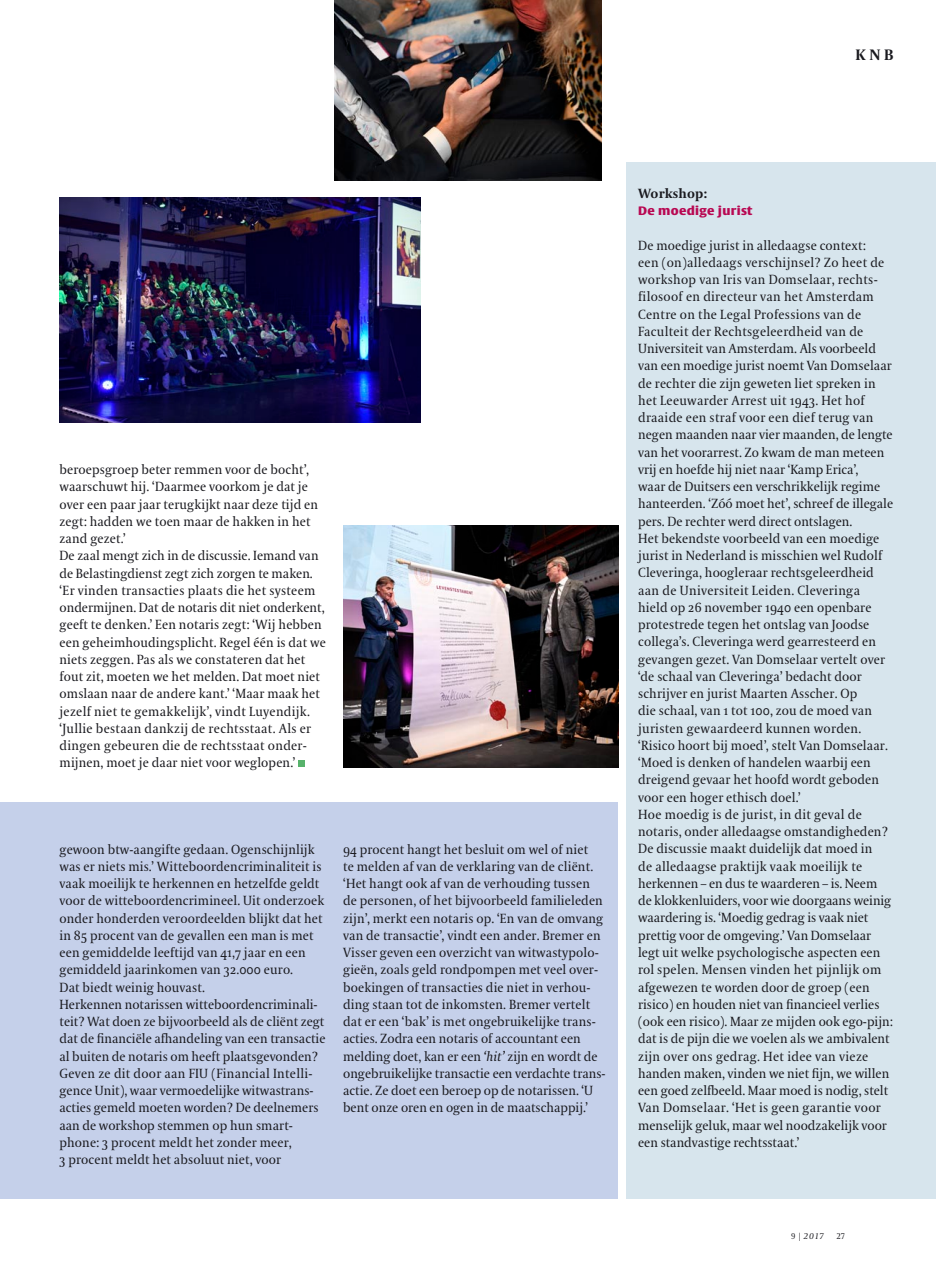
<style>
.page{position:relative;width:936px;height:1263px;background:#fff}
.page>*{position:absolute;margin:0;border:0;box-sizing:border-box;transform-origin:0 0}
.t1{font:700 15px "VPRO Coranto";color:#1a1a1f}
.t2{font:13.2px/17.2px "VPRO Coranto";letter-spacing:.01em;color:#1a1a1f}
.t3{font:700 13.2px "VPRO Coranto";letter-spacing:.01em;color:#1a1a1f}
.t4{font:700 12px "VPRO Vesta";color:#b80852}
.t5{font:italic 8.25px "VPRO Coranto";color:#1a1a1f}
.t6{font:8.25px "VPRO Coranto Cn";color:#1a1a1f}
.s1{font-style:italic}
.s2{font-family:"VPRO Coranto Cn";font-style:normal}
</style>
<div class="page">
<div style="left:626px;top:162px;width:309px;height:1036px;background:#d7e5ed"></div>
<div style="left:0;top:802px;width:618px;height:396px;background:#c5d0ea"></div>
<img style="left:60px;top:198px;width:360px;height:224px">
<img style="left:334px;top:0;width:267px;height:180px">
<svg style="left:298px;top:761px;width:6px;height:6px"></svg>
<img style="left:343px;top:526px;width:275px;height:241px">
<p class="t1" style="left:855px;top:45px;width:39px">KNB</p>
<p class="t2" style="left:60px;top:461px;width:268px">beroepsgroep beter remmen voor de bocht’, waarschuwt hij. ‘Daarmee voorkom je dat je over een paar jaar terugkijkt naar deze tijd en zegt: hadden we toen maar de hakken in het zand gezet.’<br>De zaal mengt zich in de discussie. Iemand van de Belastingdienst zegt zich zorgen te maken. ‘Er vinden transacties plaats die het systeem ondermijnen. Dat de notaris dit niet onderkent, geeft te denken.’ Een notaris zegt: ‘Wij hebben een geheimhoudingsplicht. Regel één is dat we niets zeggen. Pas als we constateren dat het fout zit, moeten we het melden. Dat moet niet omslaan naar de andere kant.’ ‘Maar maak het jezelf niet te gemakkelijk’, vindt Luyendijk. ‘Jullie bestaan dankzij de rechtsstaat. Als er dingen gebeuren die de rechtsstaat onder&shy;mijnen, moet je daar niet voor weglopen.’</p>
<p class="t2" style="left:59px;top:840px;width:267px">gewoon btw-aangifte gedaan. Ogenschijnlijk was er niets mis.’ Witteboordencriminaliteit is vaak moeilijk te herkennen en hetzelfde geldt voor de witteboordencrimineel. Uit onderzoek onder honderden veroordeelden blijkt dat het in 85 procent van de gevallen een man is met een gemiddelde leeftijd van 41,7 jaar en een gemiddeld jaarinkomen van 32.000 euro.<br>Dat biedt weinig houvast.<br>Herkennen notarissen witteboordencriminali&shy;teit? Wat doen ze bijvoorbeeld als de cliënt zegt dat de financiële afhandeling van een transactie al buiten de notaris om heeft plaatsgevonden?<br>Geven ze dit door aan FIU (Financial Intelli&shy;gence Unit), waar vermoedelijke witwastrans&shy;acties gemeld moeten worden? De deelnemers aan de workshop stemmen op hun smart&shy;phone: 3 procent meldt het zonder meer,<br>3 procent meldt het absoluut niet, voor</p>
<p class="t2" style="left:343px;top:840px;width:264px">94 procent hangt het besluit om wel of niet<br>te melden af van de verklaring van de cliënt. ‘Het hangt ook af van de verhouding tussen de personen, of het bijvoorbeeld familieleden zijn’, merkt een notaris op. ‘En van de omvang van de transactie’, vindt een ander. Bremer en Visser geven een overzicht van witwastypolo&shy;gieën, zoals geld rondpompen met veel over&shy;boekingen of transacties die niet in verhou&shy;ding staan tot de inkomsten. Bremer vertelt dat er een ‘bak’ is met ongebruikelijke trans&shy;acties. Zodra een notaris of accountant een melding doet, kan er een <span class="s1">‘hit’</span> zijn en wordt de ongebruikelijke transactie een verdachte trans&shy;actie. Ze doet een beroep op de notarissen. ‘U bent onze oren en ogen in de maatschappij.’</p>
<p class="t3" style="left:638px;top:185px;width:71px">Workshop:</p>
<p class="t4" style="left:638px;top:206px;width:116px">De moedige jurist</p>
<p class="t2" style="left:638px;top:236px;width:256px">De moedige jurist in alledaagse context:<br>een (on)alledaags verschijnsel? Zo heet de workshop van Iris van Domselaar, rechts&shy;filosoof en directeur van het Amsterdam Centre on the Legal Professions van de Faculteit der Rechtsgeleerdheid van de Universiteit van Amsterdam. Als voorbeeld van een moedige jurist noemt Van Domselaar de rechter die zijn geweten liet spreken in het Leeuwarder Arrest uit 1943. Het hof draaide een straf voor een dief terug van negen maanden naar vier maanden, de lengte van het voorarrest. Zo kwam de man meteen vrij en hoefde hij niet naar ‘Kamp Erica’,<br>waar de Duitsers een verschrikkelijk regime hanteerden. ‘Zóó moet het’, schreef de illegale pers. De rechter werd direct ontslagen.<br>Het bekendste voorbeeld van een moedige jurist in Nederland is misschien wel Rudolf Cleveringa, hoogleraar rechtsgeleerdheid aan de Universiteit Leiden. Cleveringa<br>hield op 26 november 1940 een openbare protestrede tegen het ontslag van Joodse collega’s. Cleveringa werd gearresteerd en gevangen gezet. Van Domselaar vertelt over ‘de schaal van Cleveringa’ bedacht door schrijver en jurist Maarten Asscher. Op<br>die schaal, van 1 tot 100, zou de moed van juristen gewaardeerd kunnen worden. ‘Risico hoort bij moed’, stelt Van Domselaar. ‘Moed is denken of handelen waarbij een dreigend gevaar het hoofd wordt geboden voor een hoger ethisch doel.’<br>Hoe moedig is de jurist, in dit geval de notaris, onder alledaagse omstandigheden?<br>De discussie maakt duidelijk dat moed in<br>de alledaagse praktijk vaak moeilijk te herkennen – en dus te waarderen – is. Neem de klokkenluiders, voor wie doorgaans weinig waardering is. ‘Moedig gedrag is vaak niet prettig voor de omgeving.’ Van Domselaar legt uit welke psychologische aspecten een rol spelen. Mensen vinden het pijnlijk om afgewezen te worden door de groep (een risico) en houden niet van financieel verlies (ook een risico). Maar ze mijden ook ego-pijn: dat is de pijn die we voelen als we ambivalent zijn over ons gedrag. Het idee van vieze handen maken, vinden we niet fijn, we willen een goed zelfbeeld. Maar moed is nodig, stelt Van Domselaar. ‘Het is geen garantie voor menselijk geluk, maar wel noodzakelijk voor een standvastige rechtsstaat.’</p>
<p class="t5" style="left:791px;top:1231px;width:34px"><span class="s2">9 |</span> 2017</p>
<p class="t6" style="left:836px;top:1231px;width:10px">27</p>
</div>
